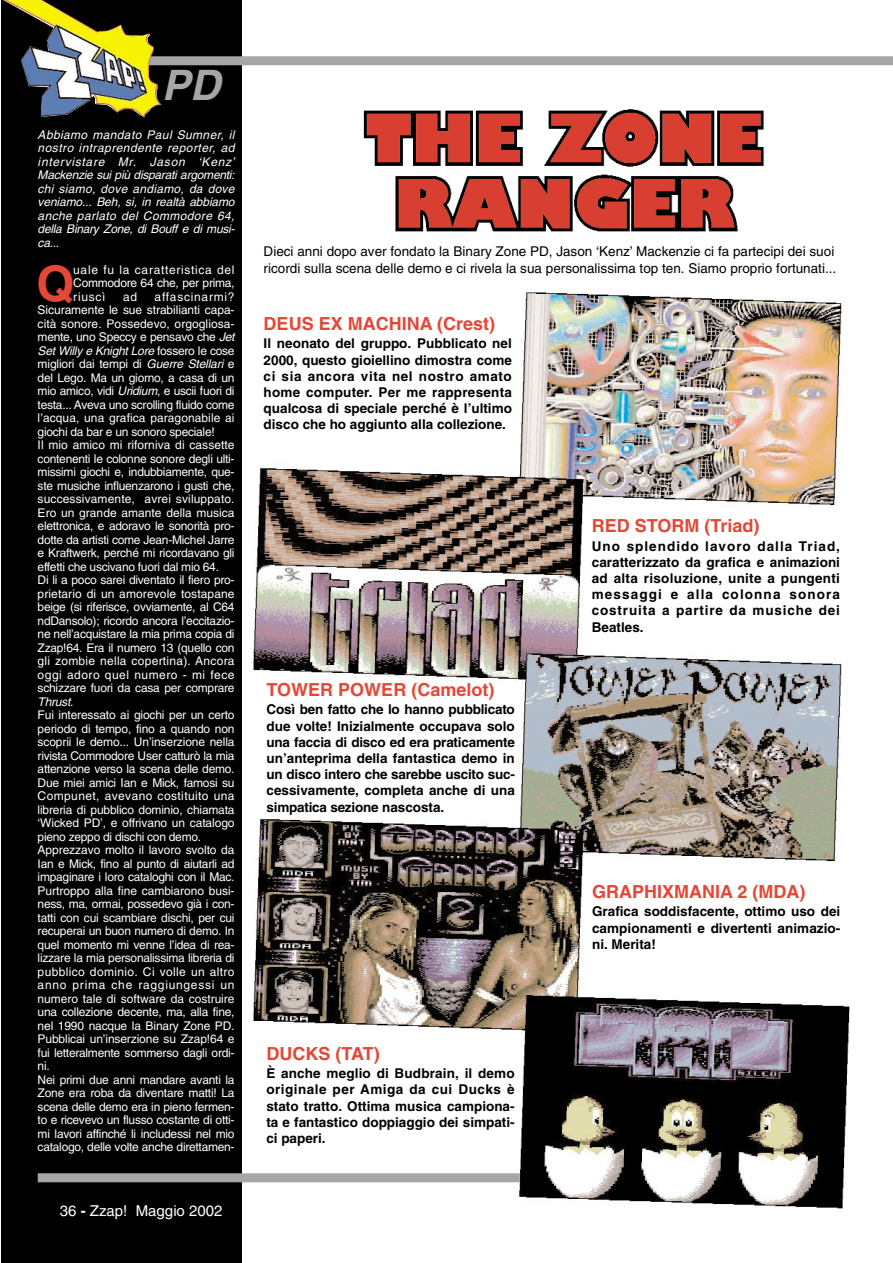
<style>
.page{position:relative;width:893px;height:1263px;background:#fff}
.page>*{position:absolute;margin:0;border:0;box-sizing:border-box;transform-origin:0 0}
.t1{font:700 49.05px "Helvetica";color:#e54736}
.t2{font:italic 700 42px "Helvetica";color:#a6a6a6}
.t3{font:700 18px "Helvetica";color:#e54736}
.t4{font:15px "Helvetica";color:#fff}
.t5{font:700 13.5px/16.2px "Helvetica";color:#000;text-align:justify}
.t6{font:13.5px/16.2px "Helvetica";color:#000}
.t7{font:12px/13.5px "Helvetica";letter-spacing:-.02em;color:#fff;text-align:justify}
.t8{font:italic 12px/13.5px "Helvetica";letter-spacing:-.02em;color:#fff;text-align:justify}
.s1{font-style:italic}
.s2{font-weight:700}
</style>
<div class="page">
<div style="left:1px;top:0;width:241px;height:1263px;background:#000"></div>
<div style="left:43px;top:56px;width:849px;height:9px;background:#a6a6a6"></div>
<img style="left:3px;top:0;width:159px;height:118px">
<img style="left:250px;top:292px;width:600px;height:917px">
<img style="left:363px;top:109px;width:401px;height:123px">
<div style="left:38px;top:1173px;width:482px;height:9px;background:#a6a6a6"></div>
<h2 class="t2" style="left:162px;top:70px;width:60px">PD</h2>
<p class="t8" style="left:38px;top:129px;width:199px">Abbiamo mandato Paul Sumner, il nostro intraprendente reporter, ad intervistare Mr. Jason ‘Kenz’ Mackenzie sui più disparati argomenti: chi siamo, dove andiamo, da dove veniamo... Beh, si, in realtà abbiamo anche parlato del Commodore 64, della Binary Zone, di Bouff e di musi&shy;ca...</p>
<h1 class="t1" style="left:36px;top:265px;width:40px">Q</h1>
<p class="t7" style="left:73px;top:264px;width:163px">uale fu la caratteristica del Commodore 64 che, per prima, riuscì</p>
<p class="t7" style="left:38px;top:291px;width:198px;text-align:left;text-indent:117px">affascinarmi?<br>Sicuramente le sue strabilianti capa&shy;cità sonore. Possedevo, orgogliosa&shy;mente, uno Speccy e pensavo che <span class="s1">Jet Set Willy e Knight Lore</span> fossero le cose migliori dai tempi di <span class="s1">Guerre Stellari</span> e del Lego. Ma un giorno, a casa di un mio amico, vidi <span class="s1">Uridium</span>, e uscii fuori di testa... Aveva uno scrolling fluido come l’acqua, una grafica paragonabile ai giochi da bar e un sonoro speciale!<br>Il mio amico mi riforniva di cassette contenenti le colonne sonore degli ulti&shy;missimi giochi e, indubbiamente, que&shy;ste musiche influenzarono i gusti che, successivamente, avrei sviluppato.<br>Ero un grande amante della musica elettronica, e adoravo le sonorità pro&shy;dotte da artisti come Jean-Michel Jarre e Kraftwerk, perché mi ricordavano gli effetti che uscivano fuori dal mio 64.<br>Di li a poco sarei diventato il fiero pro&shy;prietario di un amorevole tostapane beige (si riferisce, ovviamente, al C64 ndDansolo); ricordo ancora l’eccitazio&shy;ne nell’acquistare la mia prima copia di Zzap!64. Era il numero 13 (quello con gli zombie nella copertina). Ancora oggi adoro quel numero - mi fece schizzare fuori da casa per comprare <span class="s1">Thrust</span>.<br>Fui interessato ai giochi per un certo periodo di tempo, fino a quando non scoprii le demo... Un’inserzione nella rivista Commodore User catturò la mia attenzione verso la scena delle demo.<br>Due miei amici Ian e Mick, famosi su Compunet, avevano costituito una libreria di pubblico dominio, chiamata ‘Wicked PD’, e offrivano un catalogo pieno zeppo di dischi con demo.<br>Apprezzavo molto il lavoro svolto da Ian e Mick, fino al punto di aiutarli ad impaginare i loro cataloghi con il Mac.<br>Purtroppo alla fine cambiarono busi&shy;ness, ma, ormai, possedevo già i con&shy;tatti con cui scambiare dischi, per cui recuperai un buon numero di demo. In quel momento mi venne l’idea di rea&shy;lizzare la mia personalissima libreria di pubblico dominio. Ci volle un altro anno prima che raggiungessi un numero tale di software da costruire una collezione decente, ma, alla fine, nel 1990 nacque la Binary Zone PD.<br>Pubblicai un’inserzione su Zzap!64 e fui letteralmente sommerso dagli ordi&shy;ni.<br>Nei primi due anni mandare avanti la Zone era roba da diventare matti! La scena delle demo era in pieno fermen&shy;to e ricevevo un flusso costante di otti&shy;mi lavori affinché li includessi nel mio catalogo, delle volte anche direttamen-</p>
<p class="t7" style="left:123px;top:291px;width:16px">ad</p>
<p class="t4" style="left:60px;top:1205px;width:164px">36 <span class="s2">-</span> Zzap! Maggio 2002</p>
<p class="t6" style="left:264px;top:245px;width:574px">Dieci anni dopo aver fondato la Binary Zone PD, Jason ‘Kenz’ Mackenzie ci fa partecipi dei suoi ricordi sulla scena delle demo e ci rivela la sua personalissima top ten. Siamo proprio fortunati...</p>
<h3 class="t3" style="left:264px;top:317px;width:233px">DEUS EX MACHINA (Crest)</h3>
<p class="t5" style="left:264px;top:337px;width:250px">Il neonato del gruppo. Pubblicato nel 2000, questo gioiellino dimostra come ci sia ancora vita nel nostro amato home computer. Per me rappresenta qualcosa di speciale perché è l’ultimo disco che ho aggiunto alla collezione.</p>
<h3 class="t3" style="left:266px;top:683px;width:229px">TOWER POWER (Camelot)</h3>
<p class="t5" style="left:266px;top:703px;width:250px">Così ben fatto che lo hanno pubblicato due volte! Inizialmente occupava solo una faccia di disco ed era praticamente un’anteprima della fantastica demo in un disco intero che sarebbe uscito suc&shy;cessivamente, completa anche di una simpatica sezione nascosta.</p>
<h3 class="t3" style="left:266px;top:1047px;width:115px">DUCKS (TAT)</h3>
<p class="t5" style="left:266px;top:1067px;width:250px">È anche meglio di Budbrain, il demo originale per Amiga da cui Ducks è stato tratto. Ottima musica campiona&shy;ta e fantastico doppiaggio dei simpati&shy;ci paperi.</p>
<h3 class="t3" style="left:591px;top:519px;width:169px">RED STORM (Triad)</h3>
<p class="t5" style="left:591px;top:539px;width:250px">Uno splendido lavoro dalla Triad, caratterizzato da grafica e animazioni ad alta risoluzione, unite a pungenti messaggi e alla colonna sonora costruita a partire da musiche dei Beatles.</p>
<h3 class="t3" style="left:592px;top:885px;width:215px">GRAPHIXMANIA 2 (MDA)</h3>
<p class="t5" style="left:592px;top:905px;width:250px">Grafica soddisfacente, ottimo uso dei campionamenti e divertenti animazio&shy;ni. Merita!</p>
</div>
